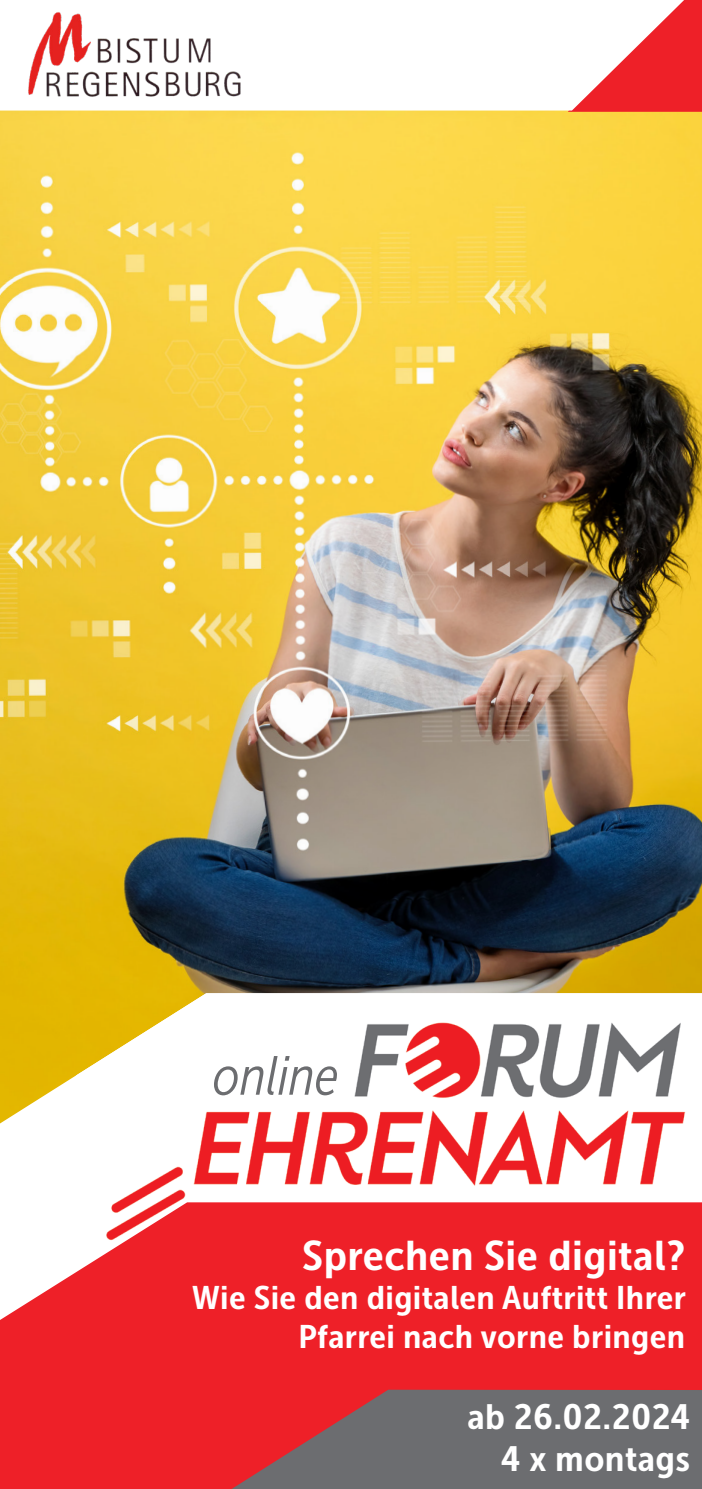
<style>
.page{position:relative;width:702px;height:1489px;background:#fff}
.page>*{position:absolute;margin:0;border:0;box-sizing:border-box;transform-origin:0 0}
.t1{font:italic 55px "Museo Sans Cond 300";color:#6c6d70}
.t2{font:41.25px "Museo Sans Cond 700";letter-spacing:.01em;color:#fff;scale:1.15 1}
.t3{font:35px/42px "Museo Sans Cond 700";letter-spacing:.01em;color:#fff;text-align:right;scale:1.15 1}
.t4{font:32.5px/39px "Museo Sans Cond 700";letter-spacing:.01em;color:#fff;text-align:right;scale:1.15 1}
</style>
<div class="page">
<img style="left:0;top:110px;width:702px;height:883px">
<svg style="left:565px;top:0;width:137px;height:113px;background:#ee2c2a"></svg>
<svg style="left:565px;top:0;width:119px;height:110px"></svg>
<svg style="left:0;top:993px;width:76px;height:131px;fill:#e3b600"></svg>
<img style="left:76px;top:993px;width:626px;height:207px">
<svg style="left:0;top:1200px;width:702px;height:288px;background:#ef3038"></svg>
<svg style="left:232px;top:1389px;width:470px;height:99px;background:#825f63"></svg>
<img style="left:28px;top:12px;width:213px;height:85px">
<h1 class="t1" style="left:213px;top:1046px;width:127px">online</h1>
<p class="t2" style="left:302px;top:1232px;width:334px">Sprechen Sie digital?</p>
<p class="t4" style="left:192px;top:1278px;width:431px">Wie Sie den digitalen Auftritt Ihrer<br>Pfarrei nach vorne bringen</p>
<p class="t3" style="left:467px;top:1395px;width:195px">ab 26.02.2024<br>4 x montags</p>
</div>
